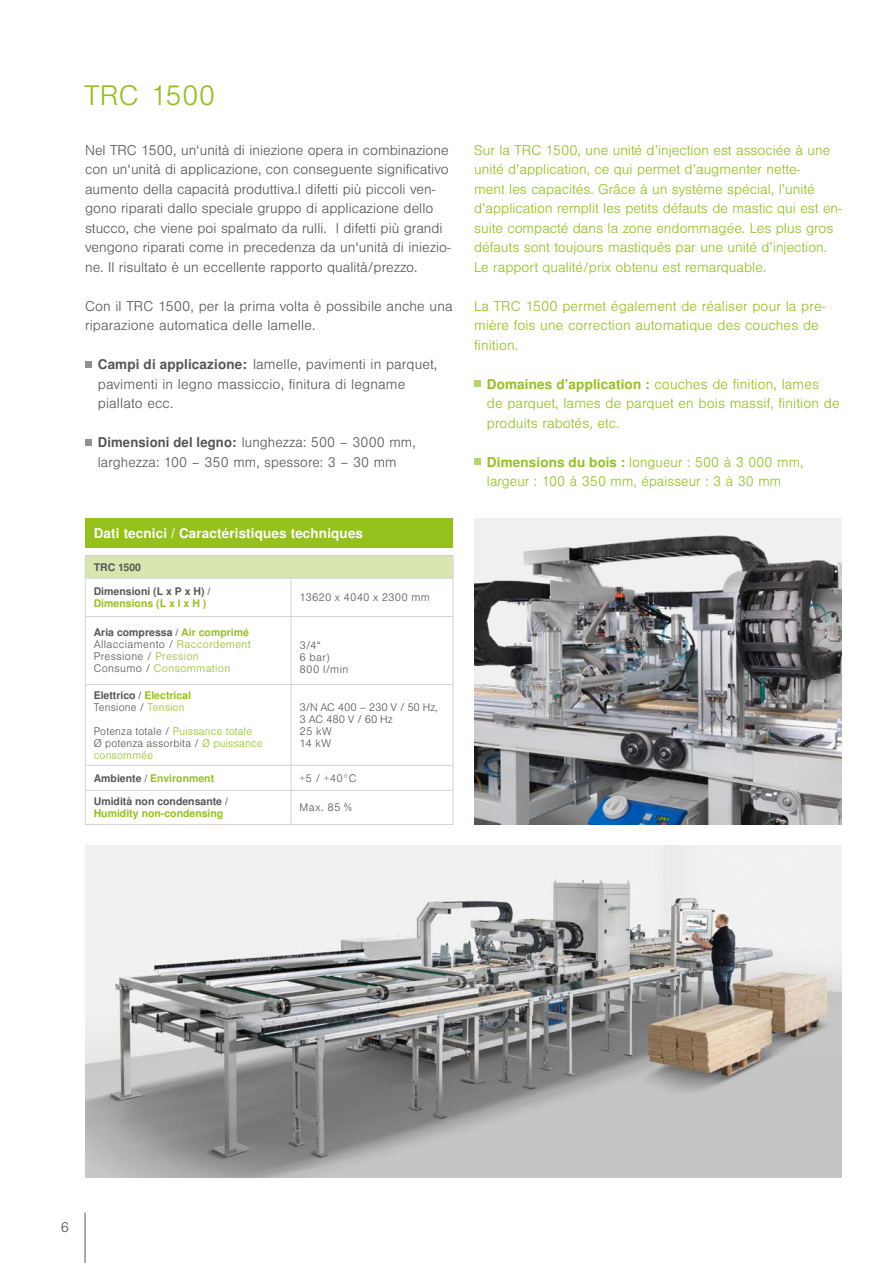
<style>
.page{position:relative;width:893px;height:1263px;background:#fff}
.page>*{position:absolute;margin:0;border:0;box-sizing:border-box;transform-origin:0 0}
.t1{font:300 27px "Nimbus San LOT";letter-spacing:.01em;color:#94c11c}
.t2{font:300 13.5px/19.5px "Nimbus San LOT";color:#565656}
.t3{font:300 13.5px/19.5px "Nimbus San LOT";color:#94c11c}
.t4{font:700 13.5px "Nimbus San LOT";letter-spacing:.01em;color:#fff}
.t5{font:300 10.5px/12px "Nimbus San LOT";letter-spacing:.03em;color:#565656}
.t6{font:700 10.5px/12px "Nimbus San LOT";color:#565656}
.t7{font:300 10.5px/12px "Nimbus San LOT";letter-spacing:.02em;color:#94c11c}
.t8{font:700 10.5px "Nimbus San LOT";color:#94c11c}
.t9{font:300 10.5px/12px "Nimbus San LOT";letter-spacing:-.01em;color:#565656}
.s1{font-weight:700}
.s2{font-weight:700;color:#94c11c}
.s3{color:#94c11c}
.s4{font-weight:300}
.s5{font-weight:300;color:#94c11c}
.s6{color:#565656}
</style>
<div class="page">
<img style="left:474px;top:518px;width:368px;height:306px">
<img style="left:85px;top:845px;width:757px;height:333px">
<svg style="left:85px;top:361px;width:6px;height:6px"></svg>
<svg style="left:85px;top:439px;width:6px;height:6px"></svg>
<div style="left:474px;top:380px;width:6px;height:7px;background:#b9d36b"></div>
<svg style="left:474px;top:459px;width:6px;height:6px"></svg>
<hr style="left:85px;top:1212px;width:1px;height:51px;background:#565656">
<div style="left:85px;top:518px;width:368px;height:29px;background:#94c11c"></div>
<div style="left:85px;top:556px;width:368px;height:22px;background:#d8e6b0"></div>
<hr style="left:85px;top:555px;width:206px;height:1px;background:#d1d2d2">
<hr style="left:291px;top:555px;width:162px;height:1px;background:#d1d2d2">
<svg style="left:85px;top:556px;width:1px;height:22px"></svg>
<svg style="left:453px;top:556px;width:1px;height:22px"></svg>
<hr style="left:85px;top:578px;width:1px;height:38px;background:#d1d2d2">
<hr style="left:85px;top:578px;width:206px;height:1px;background:#d1d2d2">
<hr style="left:291px;top:578px;width:1px;height:38px;background:#d1d2d2">
<hr style="left:291px;top:578px;width:162px;height:1px;background:#d1d2d2">
<hr style="left:453px;top:578px;width:1px;height:38px;background:#d1d2d2">
<hr style="left:85px;top:617px;width:1px;height:67px;background:#d1d2d2">
<hr style="left:85px;top:616px;width:206px;height:1px;background:#d1d2d2">
<hr style="left:291px;top:617px;width:1px;height:67px;background:#d1d2d2">
<hr style="left:291px;top:616px;width:162px;height:1px;background:#d1d2d2">
<hr style="left:453px;top:617px;width:1px;height:67px;background:#d1d2d2">
<hr style="left:85px;top:685px;width:1px;height:80px;background:#d1d2d2">
<hr style="left:85px;top:684px;width:206px;height:1px;background:#d1d2d2">
<hr style="left:291px;top:685px;width:1px;height:80px;background:#d1d2d2">
<hr style="left:291px;top:684px;width:162px;height:1px;background:#d1d2d2">
<hr style="left:453px;top:685px;width:1px;height:80px;background:#d1d2d2">
<svg style="left:85px;top:766px;width:1px;height:24px"></svg>
<hr style="left:85px;top:765px;width:206px;height:1px;background:#d1d2d2">
<svg style="left:291px;top:766px;width:1px;height:24px"></svg>
<hr style="left:291px;top:765px;width:162px;height:1px;background:#d1d2d2">
<svg style="left:453px;top:765px;width:1px;height:25px"></svg>
<hr style="left:85px;top:791px;width:1px;height:33px;background:#d1d2d2">
<hr style="left:85px;top:790px;width:206px;height:1px;background:#d1d2d2">
<hr style="left:85px;top:824px;width:206px;height:1px;background:#d1d2d2">
<hr style="left:291px;top:791px;width:1px;height:33px;background:#d1d2d2">
<hr style="left:291px;top:790px;width:162px;height:1px;background:#d1d2d2">
<hr style="left:453px;top:791px;width:1px;height:33px;background:#d1d2d2">
<hr style="left:291px;top:824px;width:162px;height:1px;background:#d1d2d2">
<h1 class="t1" style="left:85px;top:80px;width:132px">TRC 1500</h1>
<p class="t2" style="left:85px;top:140px;width:367px">Nel TRC 1500, un‘unità di iniezione opera in combinazione con un‘unità di applicazione, con conseguente significativo aumento della capacità produttiva.I difetti più piccoli ven&shy;gono riparati dallo speciale gruppo di applicazione dello stucco, che viene poi spalmato da rulli. I difetti più grandi vengono riparati come in precedenza da un‘unità di iniezio&shy;ne. Il risultato è un eccellente rapporto qualità/prezzo.</p>
<p class="t2" style="left:85px;top:297px;width:369px">Con il TRC 1500, per la prima volta è possibile anche una riparazione automatica delle lamelle.</p>
<p class="t2" style="left:98px;top:355px;width:341px"><span class="s1">Campi di applicazione:</span> lamelle, pavimenti in parquet, pavimenti in legno massiccio, finitura di legname piallato ecc.</p>
<p class="t2" style="left:98px;top:433px;width:319px"><span class="s1">Dimensioni del legno:</span> lunghezza: 500 – 3000 mm, larghezza: 100 – 350 mm, spessore: 3 – 30 mm</p>
<p class="t4" style="left:94px;top:525px;width:271px">Dati tecnici / Caractéristiques techniques</p>
<p class="t6" style="left:94px;top:562px;width:49px">TRC 1500</p>
<p class="t6" style="left:94px;top:586px;width:118px">Dimensioni (L x P x H) /</p>
<p class="t8" style="left:94px;top:597px;width:114px">Dimensions (L x l x H )</p>
<p class="t5" style="left:300px;top:592px;width:132px">13620 x 4040 x 2300 mm</p>
<p class="t5" style="left:94px;top:627px;width:158px"><span class="s1">Aria compressa /</span> <span class="s2">Air comprimé<br></span>Allacciamento / <span class="s3">Raccordement<br></span>Pressione / <span class="s3">Pression<br></span>Consumo / <span class="s3">Consommation</span></p>
<p class="t6" style="left:94px;top:690px;width:99px">Elettrico / <span class="s3">Electrical<br></span><span class="s4">Tensione /</span> <span class="s5">Tension</span></p>
<p class="t7" style="left:94px;top:725px;width:170px"><span class="s6">Potenza totale /</span> Puissance totale<br><span class="s6">Ø potenza assorbita /</span> Ø puissance consommée</p>
<p class="t5" style="left:300px;top:639px;width:50px">3/4“<br>6 bar)<br>800 l/min</p>
<p class="t9" style="left:300px;top:701px;width:140px">3/N AC 400 – 230 V / 50 Hz,<br>3 AC 480 V / 60 Hz<br>25 kW<br>14 kW</p>
<p class="t8" style="left:94px;top:772px;width:122px"><span class="s6">Ambiente /</span> Environment</p>
<p class="t5" style="left:300px;top:772px;width:58px">+5 / +40°C</p>
<p class="t6" style="left:94px;top:796px;width:136px">Umidità non condensante /</p>
<p class="t8" style="left:94px;top:807px;width:131px">Humidity non-condensing</p>
<p class="t5" style="left:300px;top:802px;width:54px">Max. 85 %</p>
<p class="t3" style="left:474px;top:140px;width:369px">Sur la TRC 1500, une unité d’injection est associée à une unité d’application, ce qui permet d’augmenter nette-<br>ment les capacités. Grâce à un système spécial, l’unité d’application remplit les petits défauts de mastic qui est en&shy;suite compacté dans la zone endommagée. Les plus gros défauts sont toujours mastiqués par une unité d’injection.<br>Le rapport qualité/prix obtenu est remarquable.</p>
<p class="t3" style="left:474px;top:297px;width:353px">La TRC 1500 permet également de réaliser pour la pre&shy;mière fois une correction automatique des couches de finition.</p>
<p class="t3" style="left:487px;top:375px;width:354px"><span class="s1">Domaines d’application :</span> couches de finition, lames<br>de parquet, lames de parquet en bois massif, finition de produits rabotés, etc.</p>
<p class="t3" style="left:487px;top:453px;width:318px"><span class="s1">Dimensions du bois :</span> longueur : 500 à 3 000 mm, largeur : 100 à 350 mm, épaisseur : 3 à 30 mm</p>
<p class="t2" style="left:61px;top:1218px;width:10px">6</p>
</div>
